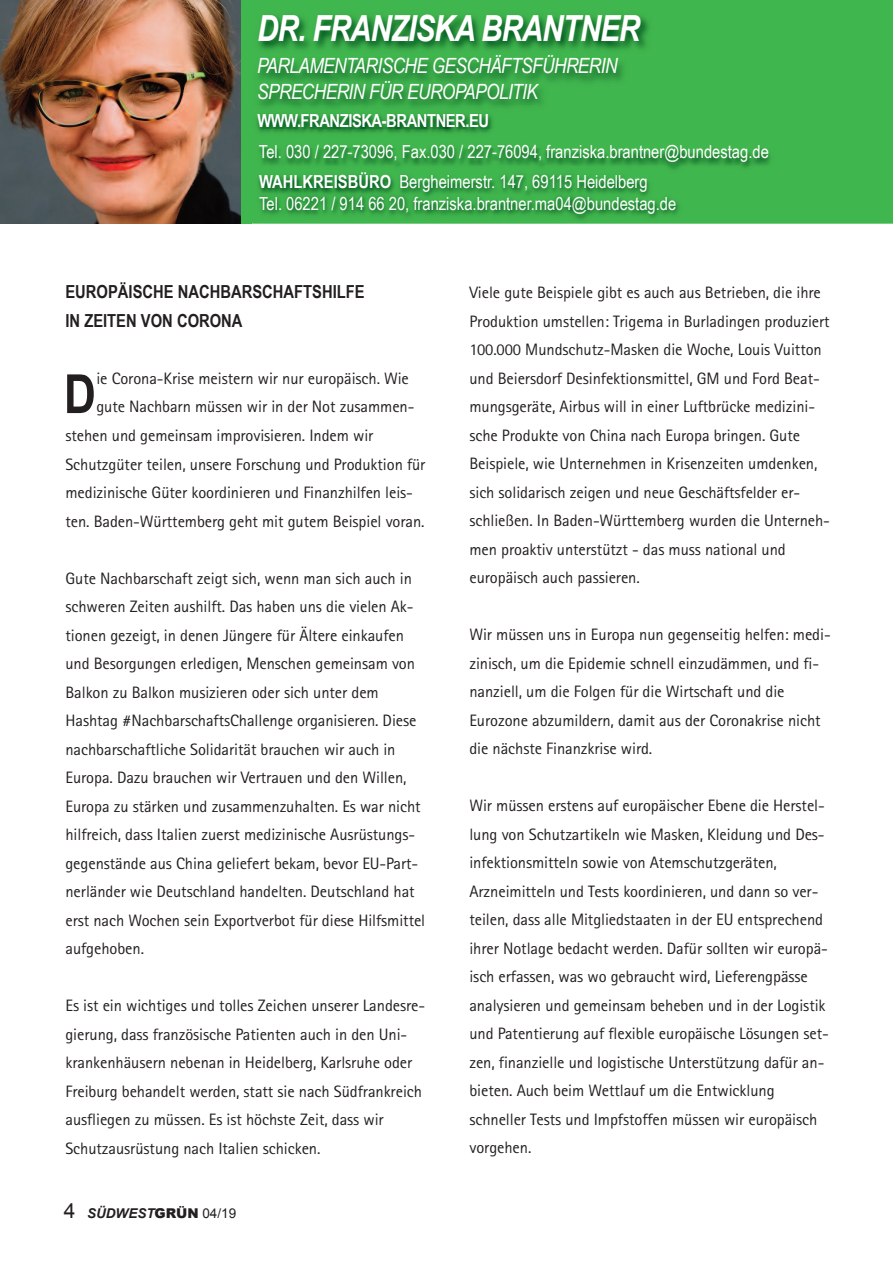
<style>
.page{position:relative;width:893px;height:1263px;background:#fff}
.page>*{position:absolute;margin:0;border:0;box-sizing:border-box;transform-origin:0 0}
.t1{font:700 54px "Arial Narrow";color:#231f20}
.t2{font:italic 700 36px "Arial Narrow";letter-spacing:-.025em;color:#fff}
.t3{font:italic 21px/25.2px "Arial Narrow";letter-spacing:-.025em;color:#fff}
.t4{font:18px/29.8px "Arial Narrow";color:#fff}
.t5{font:700 18px/28.5px "Arial Narrow";color:#231f20}
.t6{font:700 18px "Arial Narrow";letter-spacing:-.025em;color:#fff}
.t7{font:16.5px/28.5px "Agfa Rotis Sans Serif";letter-spacing:-.005em;color:#231f20}
.t8{font:italic 700 13.5px "Arial";color:#231f20}
.s1{font-weight:700}
.s2{font-weight:400;font-style:normal;font-size:21px}
.s3{font-weight:900;font-style:normal}
.s4{font-weight:400;font-style:normal}
</style>
<div class="page">
<img style="left:0;top:0;width:241px;height:224px">
<img style="left:247px;top:2px;width:646px;height:126px">
<img style="left:251px;top:105px;width:642px;height:119px">
<div style="left:252px;top:138px;width:641px;height:9px;background:#40b64e"></div>
<h2 class="t2" style="left:257px;top:8px;width:385px">DR. FRANZISKA BRANTNER</h2>
<p class="t3" style="left:257px;top:53px;width:362px">PARLAMENTARISCHE GESCHÄFTSFÜHRERIN<br>SPRECHERIN FÜR EUROPAPOLITIK</p>
<p class="t6" style="left:257px;top:110px;width:233px">WWW.FRANZISKA-BRANTNER.EU</p>
<p class="t4" style="left:259px;top:137px;width:511px">Tel. 030 / 227-73096, Fax.030 / 227-76094, franziska.brantner@bundestag.de<br><span class="s1">WAHLKREISBÜRO</span> Bergheimerstr. 147, 69115 Heidelberg</p>
<p class="t4" style="left:259px;top:188px;width:419px">Tel. 06221 / 914 66 20, franziska.brantner.ma04@bundestag.de</p>
<p class="t5" style="left:65px;top:278px;width:301px">EUROPÄISCHE NACHBARSCHAFTSHILFE<br>IN ZEITEN VON CORONA</p>
<p class="t7" style="left:96px;top:366px;width:314px">ie Corona-Krise meistern wir nur europäisch. Wie</p>
<p class="t7" style="left:96px;top:394px;width:320px">gute Nachbarn müssen wir in der Not zusammen-</p>
<p class="t7" style="left:65px;top:423px;width:309px">stehen und gemeinsam improvisieren. Indem wir</p>
<p class="t7" style="left:65px;top:451px;width:361px">Schutzgüter teilen, unsere Forschung und Produktion für</p>
<p class="t7" style="left:65px;top:480px;width:349px">medizinische Güter koordinieren und Finanzhilfen leis-</p>
<p class="t7" style="left:65px;top:508px;width:361px">ten. Baden-Württemberg geht mit gutem Beispiel voran.</p>
<h1 class="t1" style="left:64px;top:363px;width:33px">D</h1>
<p class="t7" style="left:65px;top:565px;width:361px">Gute Nachbarschaft zeigt sich, wenn man sich auch in schweren Zeiten aushilft. Das haben uns die vielen Ak&shy;tionen gezeigt, in denen Jüngere für Ältere einkaufen und Besorgungen erledigen, Menschen gemeinsam von Balkon zu Balkon musizieren oder sich unter dem Hashtag #NachbarschaftsChallenge organisieren. Diese nachbarschaftliche Solidarität brauchen wir auch in Europa. Dazu brauchen wir Vertrauen und den Willen, Europa zu stärken und zusammenzuhalten. Es war nicht hilfreich, dass Italien zuerst medizinische Ausrüstungs&shy;gegenstände aus China geliefert bekam, bevor EU-Part&shy;nerländer wie Deutschland handelten. Deutschland hat erst nach Wochen sein Exportverbot für diese Hilfsmittel aufgehoben.</p>
<p class="t7" style="left:65px;top:993px;width:361px">Es ist ein wichtiges und tolles Zeichen unserer Landesre&shy;gierung, dass französische Patienten auch in den Uni&shy;krankenhäusern nebenan in Heidelberg, Karlsruhe oder Freiburg behandelt werden, statt sie nach Südfrankreich ausfliegen zu müssen. Es ist höchste Zeit, dass wir Schutzausrüstung nach Italien schicken.</p>
<p class="t8" style="left:64px;top:1205px;width:174px"><span class="s2">4</span> SÜDWEST<span class="s3">GRÜN</span> <span class="s4">04/19</span></p>
<p class="t7" style="left:469px;top:280px;width:362px">Viele gute Beispiele gibt es auch aus Betrieben, die ihre Produktion umstellen: Trigema in Burladingen produziert 100.000 Mundschutz-Masken die Woche, Louis Vuitton und Beiersdorf Desinfektionsmittel, GM und Ford Beat&shy;mungsgeräte, Airbus will in einer Luftbrücke medizini&shy;sche Produkte von China nach Europa bringen. Gute Beispiele, wie Unternehmen in Krisenzeiten umdenken, sich solidarisch zeigen und neue Geschäftsfelder er&shy;schließen. In Baden-Württemberg wurden die Unterneh&shy;men proaktiv unterstützt - das muss national und europäisch auch passieren.</p>
<p class="t7" style="left:469px;top:622px;width:363px">Wir müssen uns in Europa nun gegenseitig helfen: medi&shy;zinisch, um die Epidemie schnell einzudämmen, und fi&shy;nanziell, um die Folgen für die Wirtschaft und die Eurozone abzumildern, damit aus der Coronakrise nicht die nächste Finanzkrise wird.</p>
<p class="t7" style="left:469px;top:793px;width:361px">Wir müssen erstens auf europäischer Ebene die Herstel&shy;lung von Schutzartikeln wie Masken, Kleidung und Des&shy;infektionsmitteln sowie von Atemschutzgeräten, Arzneimitteln und Tests koordinieren, und dann so ver&shy;teilen, dass alle Mitgliedstaaten in der EU entsprechend ihrer Notlage bedacht werden. Dafür sollten wir europä&shy;isch erfassen, was wo gebraucht wird, Lieferengpässe analysieren und gemeinsam beheben und in der Logistik und Patentierung auf flexible europäische Lösungen set&shy;zen, finanzielle und logistische Unterstützung dafür an&shy;bieten. Auch beim Wettlauf um die Entwicklung schneller Tests und Impfstoffen müssen wir europäisch vorgehen.</p>
</div>
